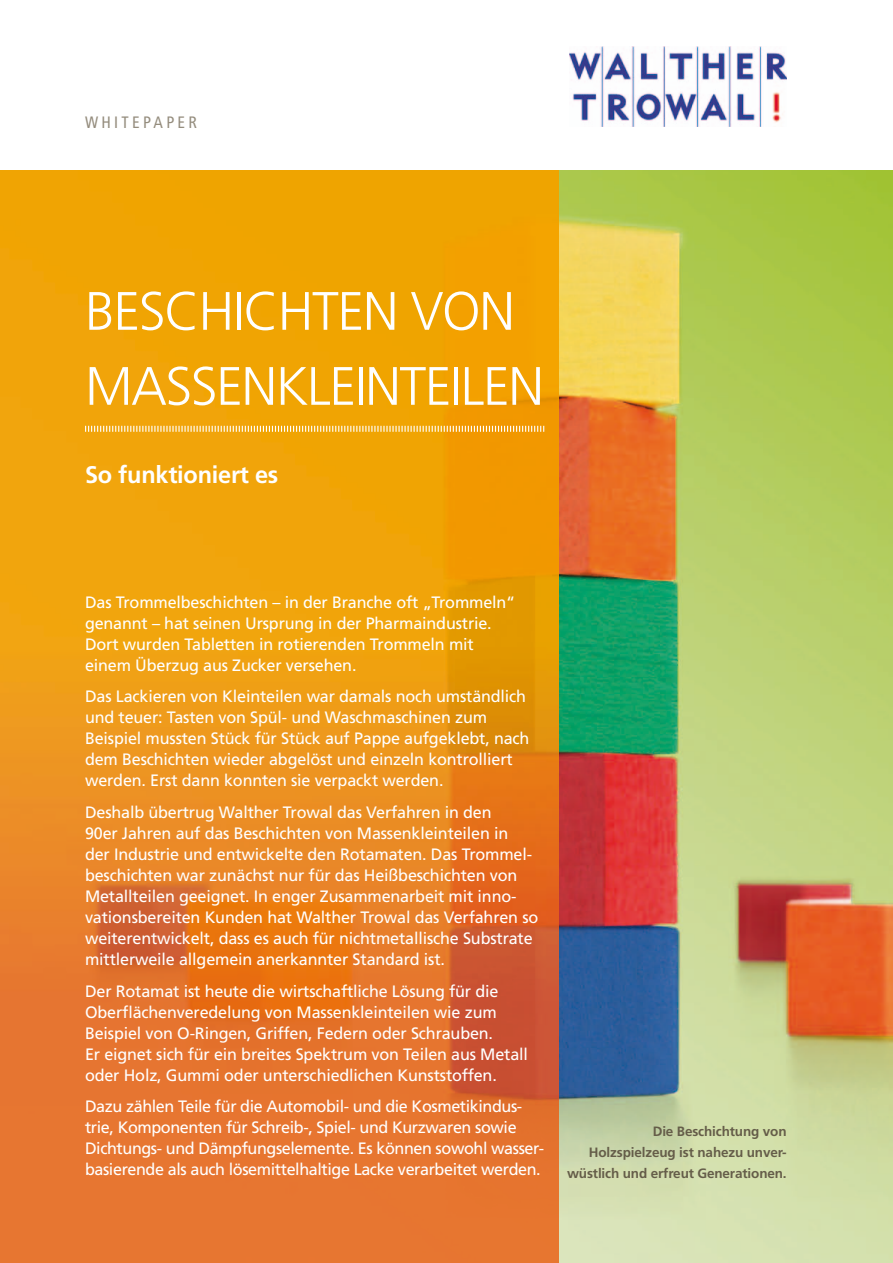
<style>
.page{position:relative;width:893px;height:1263px;background:#fff}
.page>*{position:absolute;margin:0;border:0;box-sizing:border-box;transform-origin:0 0}
.t1{font:300 54px/75px "Frutiger LT Std";letter-spacing:-.025em;color:#fff}
.t2{font:700 24px "Frutiger LT Std";letter-spacing:-.01em;color:#fff}
.t3{font:16.5px/21px "Frutiger LT Std";letter-spacing:-.01em;color:#fff}
.t4{font:condensed 16.5px "Frutiger LT Std";letter-spacing:.2em;color:#958d7e}
.t5{font:700 13.5px/21px "Frutiger LT Std";letter-spacing:-.01em;color:#655d49;text-align:right}
</style>
<div class="page">
<img style="left:570px;top:46px;width:217px;height:81px">
<img style="left:0;top:170px;width:893px;height:1093px">
<svg style="left:85px;top:426px;width:459px;height:6px;background:#f5c25e"></svg>
<p class="t4" style="left:85px;top:113px;width:114px">WHITEPAPER</p>
<h1 class="t1" style="left:85px;top:274px;width:460px">BESCHICHTEN VON<br>MASSENKLEINTEILEN</h1>
<h2 class="t2" style="left:85px;top:460px;width:195px">So funktioniert es</h2>
<p class="t3" style="left:85px;top:591px;width:432px">Das Trommelbeschichten – in der Branche oft „Trommeln“ genannt – hat seinen Ursprung in der Pharmaindustrie.<br>Dort wurden Tabletten in rotierenden Trommeln mit einem Überzug aus Zucker versehen.</p>
<p class="t3" style="left:85px;top:686px;width:446px">Das Lackieren von Kleinteilen war damals noch umständlich und teuer: Tasten von Spül- und Waschmaschinen zum Beispiel mussten Stück für Stück auf Pappe aufgeklebt, nach dem Beschichten wieder abgelöst und einzeln kontrolliert werden. Erst dann konnten sie verpackt werden.</p>
<p class="t3" style="left:85px;top:802px;width:455px">Deshalb übertrug Walther Trowal das Verfahren in den<br>90er Jahren auf das Beschichten von Massenkleinteilen in<br>der Industrie und entwickelte den Rotamaten. Das Trommel&shy;beschichten war zunächst nur für das Heißbeschichten von Metallteilen geeignet. In enger Zusammenarbeit mit inno&shy;vationsbereiten Kunden hat Walther Trowal das Verfahren so weiterentwickelt, dass es auch für nichtmetallische Substrate mittlerweile allgemein anerkannter Standard ist.</p>
<p class="t3" style="left:85px;top:980px;width:444px">Der Rotamat ist heute die wirtschaftliche Lösung für die Oberflächenveredelung von Massenkleinteilen wie zum Beispiel von O-Ringen, Griffen, Federn oder Schrauben.<br>Er eignet sich für ein breites Spektrum von Teilen aus Metall oder Holz, Gummi oder unterschiedlichen Kunststoffen.</p>
<p class="t3" style="left:85px;top:1096px;width:461px">Dazu zählen Teile für die Automobil- und die Kosmetikindus&shy;trie, Komponenten für Schreib-, Spiel- und Kurzwaren sowie Dichtungs- und Dämpfungselemente. Es können sowohl wasser&shy;basierende als auch lösemittelhaltige Lacke verarbeitet werden.</p>
<p class="t5" style="left:567px;top:1120px;width:221px">Die Beschichtung von<br>Holzspielzeug ist nahezu unver&shy;wüstlich und erfreut Generationen.</p>
</div>
